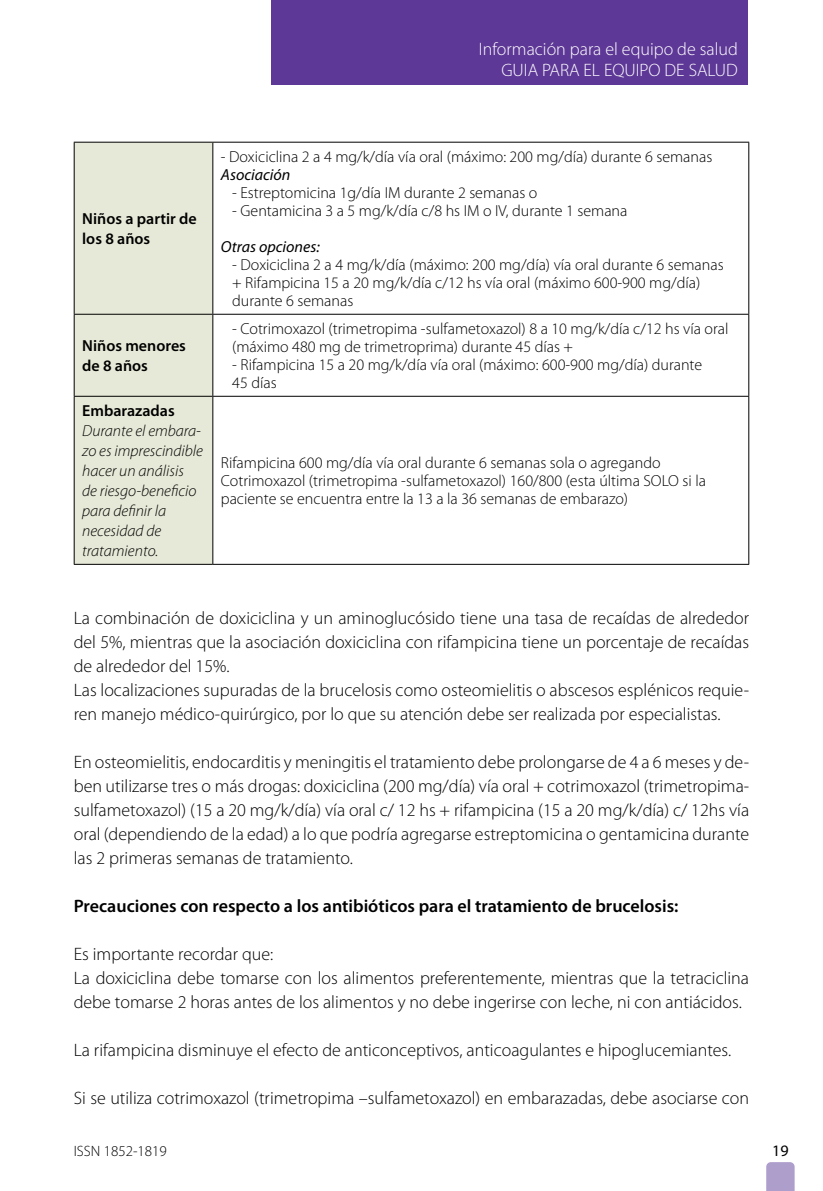
<style>
.page{position:relative;width:823px;height:1191px;background:#fff}
.page>*{position:absolute;margin:0;border:0;box-sizing:border-box;transform-origin:0 0}
.t1{font:300 18px/24px "Myriad Pro";color:#000}
.t2{font:600 18px "Myriad Pro";color:#000}
.t3{font:300 18px/21.6px "Myriad Pro";color:#fff;text-align:right}
.t4{font:300 16px/18px "Myriad Pro";color:#000}
.t5{font:italic 300 16px/20px "Myriad Pro";color:#000}
.t6{font:600 16px/20px "Myriad Pro";color:#000}
.t7{font:italic 16px "Myriad Pro";color:#000}
.t8{font:16px "Myriad Pro";color:#000}
.t9{font:300 15px "Myriad Pro";color:#000}
</style>
<div class="page">
<svg style="left:766px;top:1162px;width:28px;height:29px"></svg>
<div style="left:271px;top:0;width:476px;height:85px;background:#5e3896"></div>
<div style="left:75px;top:143px;width:137px;height:421px;background:#e6e9d7"></div>
<svg style="left:213px;top:143px;width:535px;height:421px"></svg>
<hr style="left:74px;top:142px;width:139px;height:1px;background:#000">
<hr style="left:74px;top:143px;width:1px;height:171px;background:#000">
<hr style="left:213px;top:142px;width:535px;height:1px;background:#000">
<hr style="left:212px;top:143px;width:1px;height:171px;background:#000">
<hr style="left:748px;top:143px;width:1px;height:171px;background:#000">
<hr style="left:74px;top:314px;width:139px;height:1px;background:#000">
<hr style="left:74px;top:315px;width:1px;height:81px;background:#000">
<hr style="left:213px;top:314px;width:535px;height:1px;background:#000">
<hr style="left:212px;top:315px;width:1px;height:81px;background:#000">
<hr style="left:748px;top:315px;width:1px;height:81px;background:#000">
<hr style="left:74px;top:396px;width:139px;height:1px;background:#000">
<hr style="left:74px;top:397px;width:1px;height:167px;background:#000">
<hr style="left:213px;top:396px;width:535px;height:1px;background:#000">
<hr style="left:212px;top:397px;width:1px;height:167px;background:#000">
<hr style="left:748px;top:397px;width:1px;height:167px;background:#000">
<hr style="left:74px;top:564px;width:139px;height:1px;background:#000">
<hr style="left:213px;top:564px;width:535px;height:1px;background:#000">
<p class="t3" style="left:478px;top:38px;width:260px">Información para el equipo de salud<br>GUIA PARA EL EQUIPO DE SALUD</p>
<p class="t6" style="left:82px;top:209px;width:116px">Niños a partir de los 8 años</p>
<p class="t6" style="left:82px;top:336px;width:105px">Niños menores de 8 años</p>
<p class="t6" style="left:82px;top:401px;width:94px">Embarazadas</p>
<p class="t5" style="left:82px;top:421px;width:122px">Durante el embara&shy;zo es imprescindible hacer un análisis<br>de riesgo-beneficio para definir la necesidad de tratamiento.</p>
<p class="t4" style="left:221px;top:148px;width:492px">- Doxiciclina 2 a 4 mg/k/día vía oral (máximo: 200 mg/día) durante 6 semanas</p>
<p class="t7" style="left:221px;top:166px;width:71px">Asociación</p>
<p class="t4" style="left:232px;top:184px;width:306px">- Estreptomicina 1g/día IM durante 2 semanas o</p>
<p class="t4" style="left:232px;top:202px;width:396px">- Gentamicina 3 a 5 mg/k/día c/8 hs IM o IV, durante 1 semana</p>
<p class="t7" style="left:221px;top:238px;width:100px">Otras opciones:</p>
<p class="t4" style="left:232px;top:256px;width:492px">- Doxiciclina 2 a 4 mg/k/día (máximo: 200 mg/día) vía oral durante 6 semanas + Rifampicina 15 a 20 mg/k/día c/12 hs vía oral (máximo 600-900 mg/día) durante 6 semanas</p>
<p class="t4" style="left:232px;top:320px;width:497px">- Cotrimoxazol (trimetropima -sulfametoxazol) 8 a 10 mg/k/día c/12 hs vía oral (máximo 480 mg de trimetroprima) durante 45 días +</p>
<p class="t4" style="left:232px;top:356px;width:471px">- Rifampicina 15 a 20 mg/k/día vía oral (máximo: 600-900 mg/día) durante<br>45 días</p>
<p class="t4" style="left:221px;top:454px;width:486px">Rifampicina 600 mg/día vía oral durante 6 semanas sola o agregando<br>Cotrimoxazol (trimetropima -sulfametoxazol) 160/800 (esta última SOLO si la paciente se encuentra entre la 13 a la 36 semanas de embarazo)</p>
<p class="t1" style="left:74px;top:606px;width:676px">La combinación de doxiciclina y un aminoglucósido tiene una tasa de recaídas de alrededor del 5%, mientras que la asociación doxiciclina con rifampicina tiene un porcentaje de recaídas de alrededor del 15%.<br>Las localizaciones supuradas de la brucelosis como osteomielitis o abscesos esplénicos requie&shy;ren manejo médico-quirúrgico, por lo que su atención debe ser realizada por especialistas.</p>
<p class="t1" style="left:74px;top:750px;width:676px;text-align:justify">En osteomielitis, endocarditis y meningitis el tratamiento debe prolongarse de 4 a 6 meses y de&shy;ben utilizarse tres o más drogas: doxiciclina (200 mg/día) vía oral + cotrimoxazol (trimetropima&shy;sulfametoxazol) (15 a 20 mg/k/día) vía oral c/ 12 hs + rifampicina (15 a 20 mg/k/día) c/ 12hs vía oral (dependiendo de la edad) a lo que podría agregarse estreptomicina o gentamicina durante las 2 primeras semanas de tratamiento.</p>
<p class="t2" style="left:74px;top:896px;width:606px">Precauciones con respecto a los antibióticos para el tratamiento de brucelosis:</p>
<p class="t1" style="left:74px;top:942px;width:676px">Es importante recordar que:<br>La doxiciclina debe tomarse con los alimentos preferentemente, mientras que la tetraciclina debe tomarse 2 horas antes de los alimentos y no debe ingerirse con leche, ni con antiácidos.</p>
<p class="t1" style="left:74px;top:1038px;width:658px">La rifampicina disminuye el efecto de anticonceptivos, anticoagulantes e hipoglucemiantes.</p>
<p class="t1" style="left:74px;top:1086px;width:676px">Si se utiliza cotrimoxazol (trimetropima –sulfametoxazol) en embarazadas, debe asociarse con</p>
<p class="t9" style="left:74px;top:1143px;width:94px">ISSN 1852-1819</p>
<p class="t8" style="left:771px;top:1141px;width:18px">19</p>
</div>
